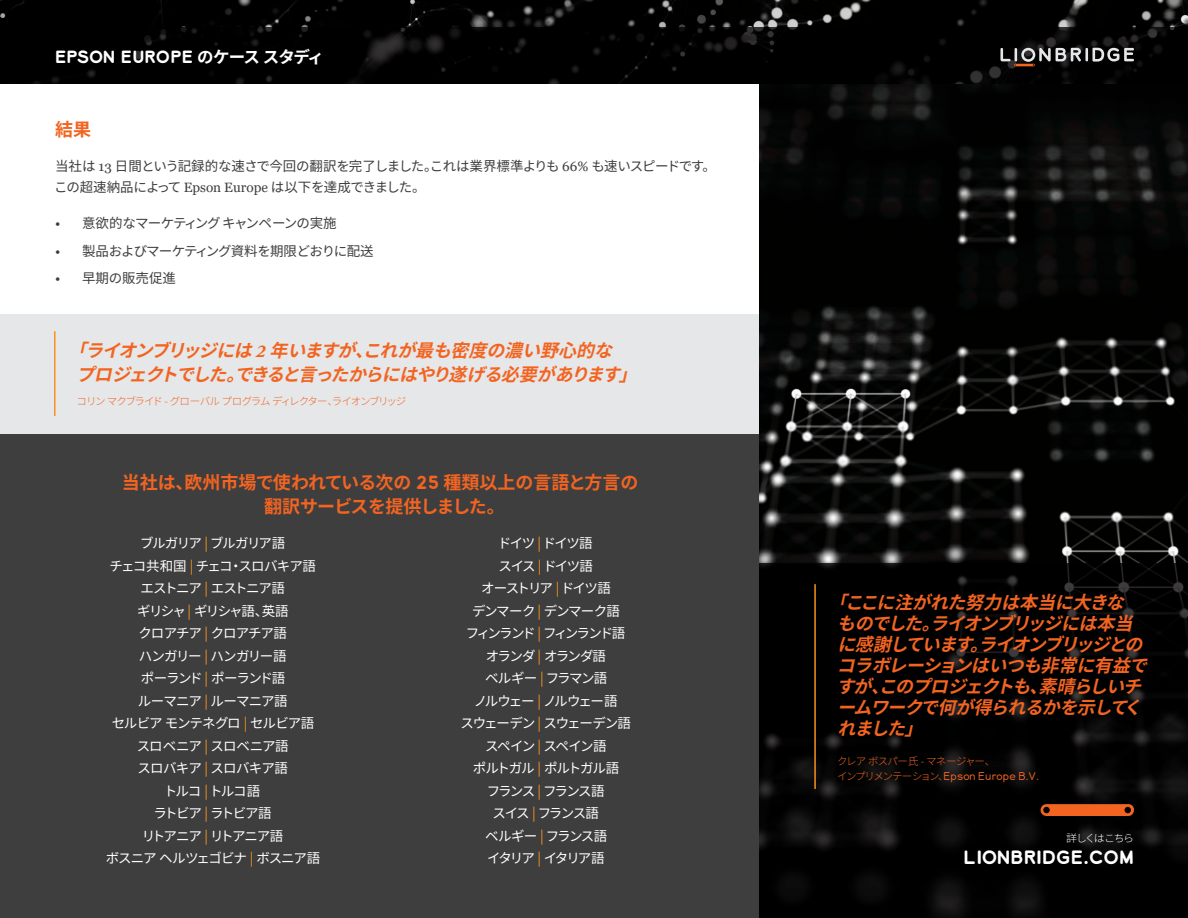
<style>
.page{position:relative;width:1188px;height:918px;background:#fff}
.page>*{position:absolute;margin:0;border:0;box-sizing:border-box;transform-origin:0 0}
.t1{font:italic 700 18px/21px "Noto Sans CJ Kjp";color:#f36421}
.t2{font:700 18px/24px "Noto Sans CJ Kjp";letter-spacing:-.015em;color:#f36421;text-align:center}
.t3{font:700 18px "Lionbridge Sans";color:#fff}
.t4{font:700 16.5px "Lionbridge Sans";letter-spacing:-.02em;color:#fff}
.t5{font:13.5px "Noto Sans CJ Kjp";letter-spacing:-.09em;color:#fff}
.t6{font:13.5px/21px "Noto Sans CJ Kjp";letter-spacing:-.04em;color:#3e3e3f}
.t7{font:13.5px "Noto Sans CJ Kjp";letter-spacing:-.065em;color:#3e3e3f}
.t8{font:13.5px "Noto Sans CJ Kjp";letter-spacing:-.12em;color:#fff}
.t9{font:13.5px "Noto Sans CJ Kjp";letter-spacing:-.06em;color:#fff}
.t10{font:13.5px "Noto Sans CJ Kjp";letter-spacing:-.11em;color:#fff}
.t11{font:13.5px "Noto Sans CJ Kjp";letter-spacing:-.055em;color:#fff}
.t12{font:13.5px "Noto Sans CJ Kjp";letter-spacing:-.175em;color:#fff}
.t13{font:13.5px "Noto Sans CJ Kjp";letter-spacing:-.065em;color:#fff}
.t14{font:13.5px "Noto Sans CJ Kjp";letter-spacing:-.035em;color:#fff}
.t15{font:13.5px "Noto Sans CJ Kjp";letter-spacing:-.125em;color:#fff}
.t16{font:13.5px "Noto Sans CJ Kjp";letter-spacing:-.15em;color:#fff}
.t17{font:13.5px "Noto Sans CJ Kjp";color:#3e3e3f}
.t18{font:300 10.5px/15px "Noto Sans CJ Kjp";letter-spacing:-.08em;color:#f36421}
.t19{font:300 10.5px "Noto Sans CJ Kjp";letter-spacing:-.1em;color:#f36421}
.t20{font:300 10.5px "Noto Sans CJ Kjp";letter-spacing:-.13em;color:#fff;scale:1.04 1}
.s1{font-family:"Noto Sans CJ Kjp"}
.s2{font-family:"Georgia"}
.s3{font-family:"Adobe Garamond Pro"}
.s4{font-family:"Lionbridge Sans"}
.s5{color:#f7931d}
</style>
<div class="page">
<div style="left:0;top:433px;width:759px;height:485px;background:#3e3e3f"></div>
<div style="left:0;top:314px;width:759px;height:119px;background:#e6e7e9"></div>
<img style="left:759px;top:83px;width:429px;height:480px">
<svg style="left:759px;top:563px;width:429px;height:355px;background:#040303"></svg>
<img style="left:0;top:0;width:1188px;height:27px">
<svg style="left:0;top:27px;width:1188px;height:56px;background:#020202"></svg>
<svg style="left:1000px;top:48px;width:134px;height:18px;background:#514e4e"></svg>
<svg style="left:1041px;top:804px;width:93px;height:12px"></svg>
<hr style="left:814px;top:585px;width:2px;height:204px;background:#f7931d">
<hr style="left:54px;top:332px;width:2px;height:84px;background:#f7931d">
<p class="t4" style="left:55px;top:45px;width:270px">EPSON EUROPE <span class="s1">のケース スタディ</span></p>
<p class="t2" style="left:55px;top:118px;width:37px">結果</p>
<p class="t6" style="left:54px;top:156px;width:663px">当社は <span class="s2">13</span> 日間という記録的な速さで今回の翻訳を完了しました。これは業界標準よりも <span class="s2">66%</span> も速いスピードです。この超速納品によって <span class="s2">Epson Europe</span> は以下を達成できました。</p>
<p class="t7" style="left:55px;top:215px;width:283px"><span class="s2">•</span> 意欲的なマーケティング キャンペーンの実施</p>
<p class="t7" style="left:55px;top:243px;width:320px"><span class="s2">•</span> 製品およびマーケティング資料を期限どおりに配送</p>
<p class="t17" style="left:55px;top:271px;width:123px"><span class="s2">•</span> 早期の販売促進</p>
<p class="t1" style="left:68px;top:340px;width:556px">「ライオンブリッジには<span class="s3">2</span> 年いますが、これが最も密度の濃い野心的な</p>
<p class="t1" style="left:77px;top:364px;width:573px">プロジェクトでした。できると言ったからにはやり遂げる必要があります」</p>
<p class="t19" style="left:77px;top:395px;width:331px">コリン マクブライド - グローバル プログラム ディレクター、ライオンブリッジ</p>
<p class="t2" style="left:122px;top:471px;width:518px">当社は、欧州市場で使われている次の <span class="s4">25</span> 種類以上の言語と方言の翻訳サービスを提供しました。</p>
<p class="t10" style="left:140px;top:535px;width:147px">ブルガリア <span class="s5">|</span> ブルガリア語</p>
<p class="t9" style="left:109px;top:558px;width:208px">チェコ共和国 <span class="s5">|</span> チェコ・スロバキア語</p>
<p class="t5" style="left:141px;top:580px;width:146px">エストニア <span class="s5">|</span> エストニア語</p>
<p class="t8" style="left:137px;top:603px;width:153px">ギリシャ <span class="s5">|</span> ギリシャ語、英語</p>
<p class="t5" style="left:139px;top:625px;width:150px">クロアチア <span class="s5">|</span> クロアチア語</p>
<p class="t9" style="left:139px;top:648px;width:150px">ハンガリー <span class="s5">|</span> ハンガリー語</p>
<p class="t5" style="left:141px;top:670px;width:146px">ポーランド <span class="s5">|</span> ポーランド語</p>
<p class="t13" style="left:138px;top:693px;width:151px">ルーマニア <span class="s5">|</span> ルーマニア語</p>
<p class="t5" style="left:112px;top:715px;width:204px">セルビア モンテネグロ <span class="s5">|</span> セルビア語</p>
<p class="t14" style="left:137px;top:738px;width:153px">スロベニア <span class="s5">|</span> スロベニア語</p>
<p class="t9" style="left:137px;top:760px;width:152px">スロバキア <span class="s5">|</span> スロバキア語</p>
<p class="t5" style="left:164px;top:783px;width:98px">トルコ <span class="s5">|</span> トルコ語</p>
<p class="t5" style="left:153px;top:805px;width:120px">ラトビア <span class="s5">|</span> ラトビア語</p>
<p class="t5" style="left:142px;top:828px;width:143px">リトアニア <span class="s5">|</span> リトアニア語</p>
<p class="t5" style="left:106px;top:850px;width:216px">ボスニア ヘルツェゴビナ <span class="s5">|</span> ボスニア語</p>
<p class="t5" style="left:498px;top:535px;width:96px">ドイツ <span class="s5">|</span> ドイツ語</p>
<p class="t5" style="left:498px;top:558px;width:96px">スイス <span class="s5">|</span> ドイツ語</p>
<p class="t8" style="left:481px;top:580px;width:131px">オーストリア <span class="s5">|</span> ドイツ語</p>
<p class="t5" style="left:472px;top:603px;width:149px">デンマーク <span class="s5">|</span> デンマーク語</p>
<p class="t12" style="left:466px;top:625px;width:161px">フィンランド <span class="s5">|</span> フィンランド語</p>
<p class="t8" style="left:486px;top:648px;width:122px">オランダ <span class="s5">|</span> オランダ語</p>
<p class="t11" style="left:485px;top:670px;width:124px">ベルギー <span class="s5">|</span> フラマン語</p>
<p class="t5" style="left:474px;top:693px;width:145px">ノルウェー <span class="s5">|</span> ノルウェー語</p>
<p class="t5" style="left:461px;top:715px;width:172px">スウェーデン <span class="s5">|</span> スウェーデン語</p>
<p class="t10" style="left:485px;top:738px;width:123px">スペイン <span class="s5">|</span> スペイン語</p>
<p class="t5" style="left:473px;top:760px;width:148px">ポルトガル <span class="s5">|</span> ポルトガル語</p>
<p class="t15" style="left:487px;top:783px;width:119px">フランス <span class="s5">|</span> フランス語</p>
<p class="t8" style="left:493px;top:805px;width:108px">スイス <span class="s5">|</span> フランス語</p>
<p class="t11" style="left:485px;top:828px;width:124px">ベルギー <span class="s5">|</span> フランス語</p>
<p class="t16" style="left:487px;top:850px;width:119px">イタリア <span class="s5">|</span> イタリア語</p>
<p class="t1" style="left:837px;top:592px;width:323px;text-indent:-8px">「ここに注がれた努力は本当に大きなものでした。ライオンブリッジには本当に感謝しています。ライオンブリッジとのコラボレーションはいつも非常に有益ですが、このプロジェクトも、素晴らしいチームワークで何が得られるかを示してくれました」</p>
<p class="t18" style="left:837px;top:754px;width:203px">クレア ボスパー氏 - マネージャー、<br>インプリメンテーション、<span class="s4">Epson Europe B.V.</span></p>
<p class="t20" style="left:1066px;top:833px;width:67px">詳しくはこちら</p>
<p class="t3" style="left:964px;top:845px;width:171px">LIONBRIDGE.COM</p>
</div>
